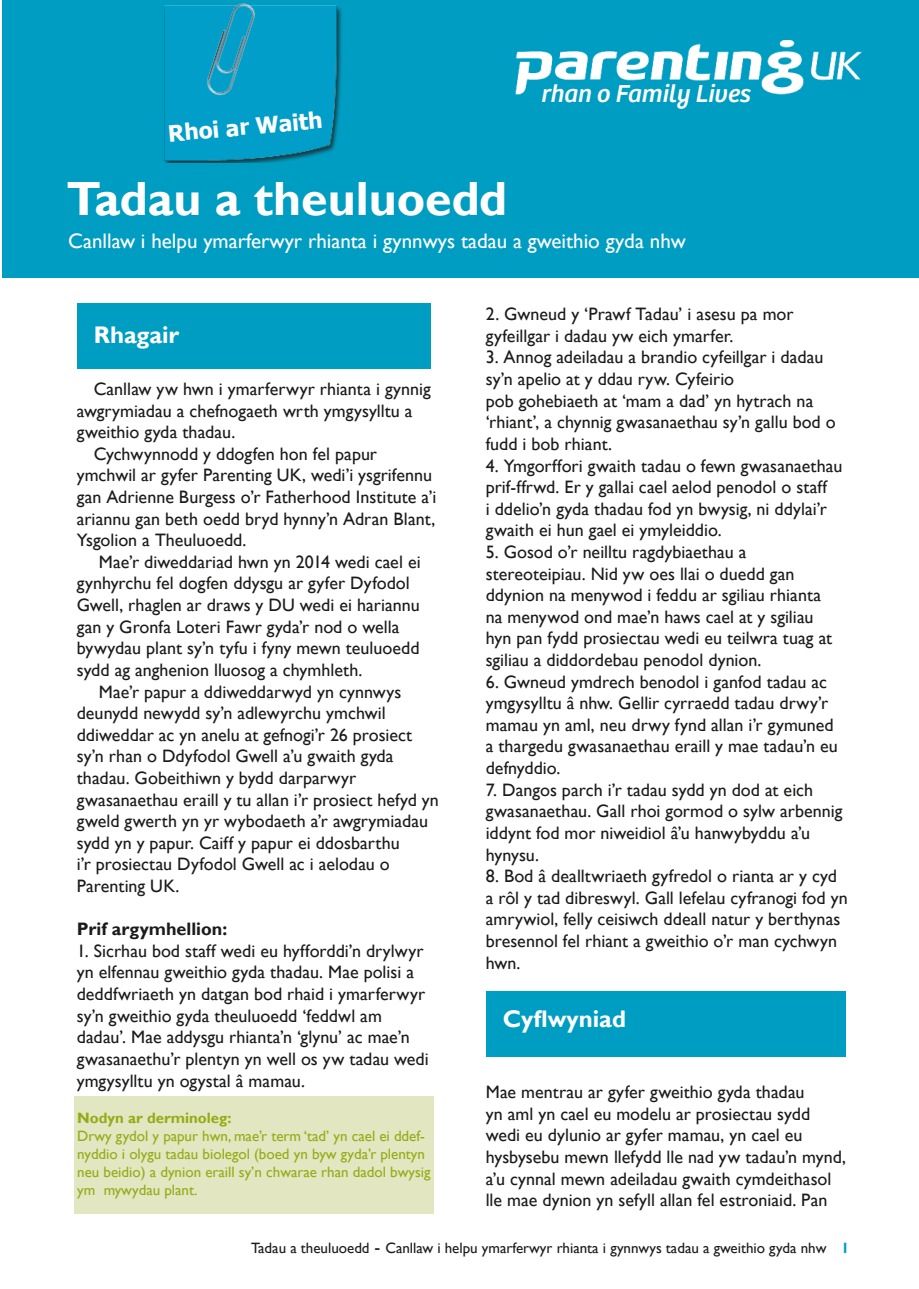
<style>
.page{position:relative;width:919px;height:1289px;background:#fff}
.page>*{position:absolute;margin:0;border:0;box-sizing:border-box;transform-origin:0 0}
.t1{font:700 48px "Gill Sans";color:#fff}
.t2{font:italic 25.5px "Bree";color:#fff}
.t3{font:700 24px "Gill Sans";color:#fff}
.t4{font:700 22.5px "Tahoma";color:#fff}
.t5{font:21px "Gill Sans";color:#fff}
.t6{font:18px/21.6px "Gill Sans";color:#1c1b1a}
.t7{font:700 18px "Gill Sans";color:#1c1b1a}
.t8{font:15px/18px "Gill Sans";color:#94ac14}
.t9{font:15px "Gill Sans";color:#1c1b1a}
.t10{font:700 15px "Gill Sans";color:#94ac14}
.s1{font-size:18px}
.s2{font-weight:700;color:#009dc2}
</style>
<div class="page">
<div style="left:2px;top:0;width:916px;height:278px;background:#009dc2"></div>
<div style="left:74px;top:1096px;width:360px;height:117px;background:#e2e6c1"></div>
<div style="left:77px;top:303px;width:354px;height:66px;background:#009dc2"></div>
<div style="left:486px;top:991px;width:359px;height:65px;background:#009dc2"></div>
<img style="left:164px;top:5px;width:178px;height:158px">
<img style="left:183px;top:3px;width:91px;height:108px">
<img style="left:515px;top:40px;width:347px;height:55px">
<p class="t4" style="left:167px;top:118px;width:157px;rotate:-5deg">Rhoi ar Waith</p>
<h1 class="t1" style="left:67px;top:170px;width:442px">Tadau a theuluoedd</h1>
<h2 class="t2" style="left:540px;top:79px;width:211px">rhan o Family Lives</h2>
<p class="t5" style="left:68px;top:229px;width:619px">Canllaw i helpu ymarferwyr rhianta i gynnwys tadau a gweithio gyda nhw</p>
<h3 class="t3" style="left:94px;top:320px;width:87px">Rhagair</h3>
<p class="t6" style="left:94px;top:378px;width:338px">Canllaw yw hwn i ymarferwyr rhianta i gynnig</p>
<p class="t6" style="left:77px;top:400px;width:337px">awgrymiadau a chefnogaeth wrth ymgysylltu a</p>
<p class="t6" style="left:77px;top:421px;width:160px">gweithio gyda thadau.</p>
<p class="t6" style="left:94px;top:443px;width:285px">Cychwynnodd y ddogfen hon fel papur</p>
<p class="t6" style="left:77px;top:465px;width:357px">ymchwil ar gyfer Parenting UK, wedi’i ysgrifennu</p>
<p class="t6" style="left:77px;top:486px;width:361px">gan Adrienne Burgess o’r Fatherhood Institute a’i</p>
<p class="t6" style="left:77px;top:508px;width:360px">ariannu gan beth oedd bryd hynny’n Adran Blant,</p>
<p class="t6" style="left:77px;top:529px;width:171px">Ysgolion a Theuluoedd.</p>
<p class="t6" style="left:99px;top:551px;width:323px">Mae’r diweddariad hwn yn 2014 wedi cael ei</p>
<p class="t6" style="left:77px;top:573px;width:334px">gynhyrchu fel dogfen ddysgu ar gyfer Dyfodol</p>
<p class="t6" style="left:77px;top:594px;width:344px">Gwell, rhaglen ar draws y DU wedi ei hariannu</p>
<p class="t6" style="left:77px;top:616px;width:324px">gan y Gronfa Loteri Fawr gyda’r nod o wella</p>
<p class="t6" style="left:77px;top:637px;width:344px">bywydau plant sy’n tyfu i fyny mewn teuluoedd</p>
<p class="t6" style="left:77px;top:659px;width:287px">sydd ag anghenion lluosog a chymhleth.</p>
<p class="t6" style="left:99px;top:681px;width:304px">Mae’r papur a ddiweddarwyd yn cynnwys</p>
<p class="t6" style="left:77px;top:702px;width:310px">deunydd newydd sy’n adlewyrchu ymchwil</p>
<p class="t6" style="left:77px;top:724px;width:337px">ddiweddar ac yn anelu at gefnogi’r 26 prosiect</p>
<p class="t6" style="left:77px;top:745px;width:318px">sy’n rhan o Ddyfodol Gwell a’u gwaith gyda</p>
<p class="t6" style="left:77px;top:767px;width:281px">thadau. Gobeithiwn y bydd darparwyr</p>
<p class="t6" style="left:77px;top:789px;width:363px">gwasanaethau eraill y tu allan i’r prosiect hefyd yn</p>
<p class="t6" style="left:77px;top:810px;width:353px">gweld gwerth yn yr wybodaeth a’r awgrymiadau</p>
<p class="t6" style="left:77px;top:832px;width:324px">sydd yn y papur. Caiff y papur ei ddosbarthu</p>
<p class="t6" style="left:77px;top:853px;width:314px">i’r prosiectau Dyfodol Gwell ac i aelodau o</p>
<p class="t6" style="left:77px;top:875px;width:104px">Parenting UK.</p>
<p class="t7" style="left:77px;top:918px;width:152px">Prif argymhellion:</p>
<p class="t6" style="left:77px;top:940px;width:353px">1. Sicrhau bod staff wedi eu hyfforddi’n drylwyr yn elfennau gweithio gyda thadau. Mae polisi a deddfwriaeth yn datgan bod rhaid i ymarferwyr sy’n gweithio gyda theuluoedd ‘feddwl am dadau’. Mae addysgu rhianta’n ‘glynu’ ac mae’n gwasanaethu’r plentyn yn well os yw tadau wedi ymgysylltu yn ogystal â mamau.</p>
<p class="t10" style="left:77px;top:1108px;width:156px">Nodyn ar derminoleg:</p>
<p class="t8" style="left:77px;top:1126px;width:355px">Drwy gydol y papur hwn, mae’r term ‘tad’ yn cael ei ddef&shy;nyddio i olygu tadau biolegol (boed yn byw gyda’r plentyn neu beidio) a dynion eraill sy’n chwarae rhan dadol bwysig ym mywydau plant.</p>
<p class="t6" style="left:485px;top:304px;width:309px">2. Gwneud y ‘Prawf Tadau’ i asesu pa mor gyfeillgar i dadau yw eich ymarfer.</p>
<p class="t6" style="left:485px;top:347px;width:351px">3. Annog adeiladau a brandio cyfeillgar i dadau sy’n apelio at y ddau ryw. Cyfeirio<br>pob gohebiaeth at ‘mam a dad’ yn hytrach na ‘rhiant’, a chynnig gwasanaethau sy’n gallu bod o fudd i bob rhiant.</p>
<p class="t6" style="left:485px;top:455px;width:358px">4. Ymgorffori gwaith tadau o fewn gwasanaethau prif-ffrwd. Er y gallai cael aelod penodol o staff<br>i ddelio’n gyda thadau fod yn bwysig, ni ddylai’r gwaith ei hun gael ei ymyleiddio.</p>
<p class="t6" style="left:485px;top:541px;width:348px">5. Gosod o’r neilltu ragdybiaethau a stereoteipiau. Nid yw oes llai o duedd gan ddynion na menywod i feddu ar sgiliau rhianta na menywod ond mae’n haws cael at y sgiliau hyn pan fydd prosiectau wedi eu teilwra tuag at sgiliau a diddordebau penodol dynion.</p>
<p class="t6" style="left:485px;top:671px;width:354px">6. Gwneud ymdrech benodol i ganfod tadau ac ymgysylltu â nhw. Gellir cyrraedd tadau drwy’r mamau yn aml, neu drwy fynd allan i’r gymuned a thargedu gwasanaethau eraill y mae tadau’n eu defnyddio.</p>
<p class="t6" style="left:485px;top:779px;width:358px">7. Dangos parch i’r tadau sydd yn dod at eich gwasanaethau. Gall rhoi gormod o sylw arbennig iddynt fod mor niweidiol â’u hanwybyddu a’u hynysu.</p>
<p class="t6" style="left:485px;top:865px;width:363px">8. Bod â dealltwriaeth gyfredol o rianta ar y cyd a rôl y tad dibreswyl. Gall lefelau cyfranogi fod yn amrywiol, felly ceisiwch ddeall natur y berthynas bresennol fel rhiant a gweithio o’r man cychwyn hwn.</p>
<h3 class="t3" style="left:502px;top:1004px;width:125px">Cyflwyniad</h3>
<p class="t6" style="left:485px;top:1081px;width:362px">Mae mentrau ar gyfer gweithio gyda thadau<br>yn aml yn cael eu modelu ar prosiectau sydd wedi eu dylunio ar gyfer mamau, yn cael eu hysbysebu mewn llefydd lle nad yw tadau’n mynd, a’u cynnal mewn adeiladau gwaith cymdeithasol lle mae dynion yn sefyll allan fel estroniaid. Pan</p>
<p class="t9" style="left:251px;top:1239px;width:600px">Tadau a theuluoedd <span class="s1">-</span> Canllaw i helpu ymarferwyr rhianta i gynnwys tadau a gweithio gyda nhw <span class="s2">1</span></p>
</div>
